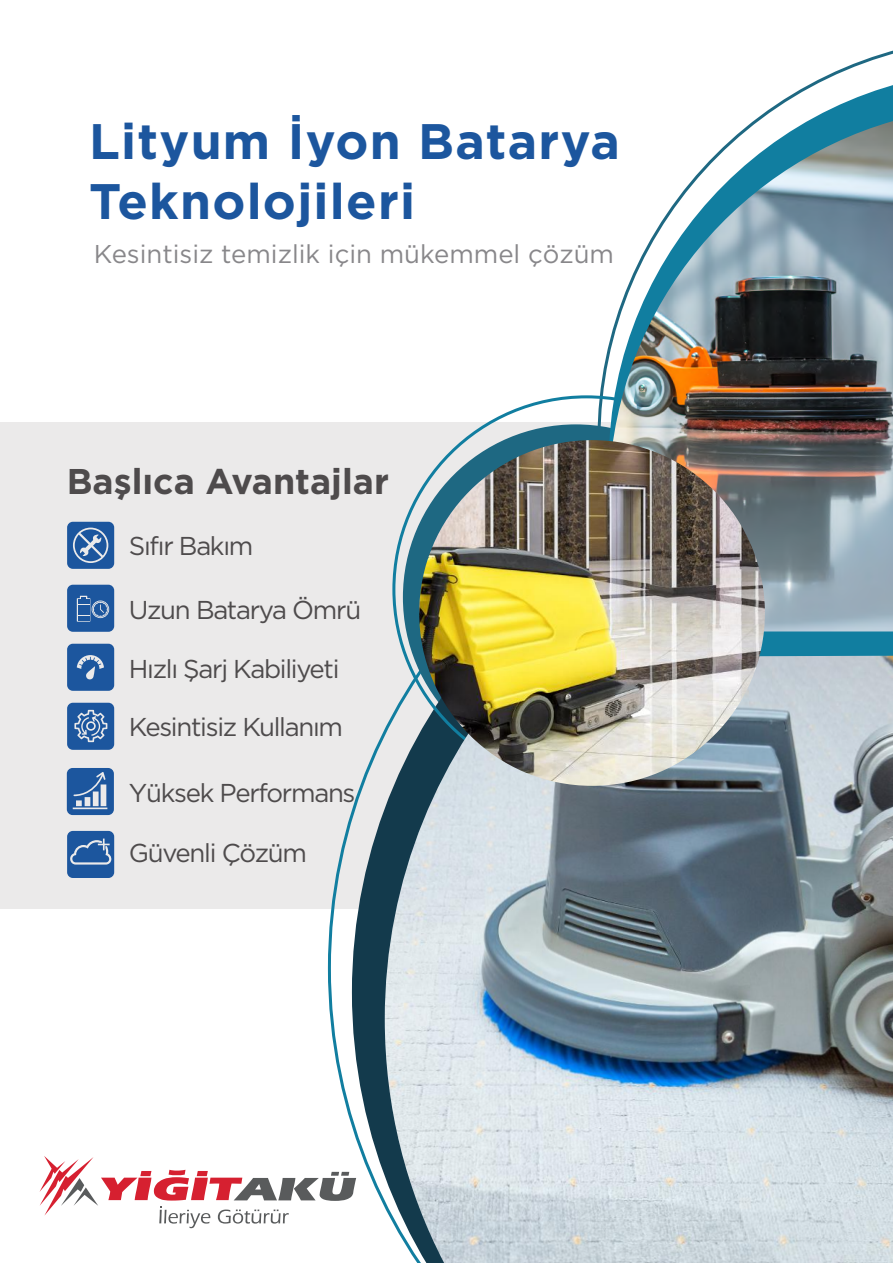
<style>
.page{position:relative;width:893px;height:1263px;background:#fff}
.page>*{position:absolute;margin:0;border:0;box-sizing:border-box;transform-origin:0 0}
.t1{font:700 49.8px/59.8px "Gotham";letter-spacing:.025em;color:#1c569e}
.t2{font:700 35.7px "Gotham";color:#4e4b4c}
.t3{font:25.8px "Gotham";letter-spacing:-.05em;color:#4e4b4c}
.t4{font:25.8px "Gotham";color:#88878a}
</style>
<div class="page">
<div style="left:0;top:422px;width:695px;height:486px;background:#ebeaea"></div>
<svg style="left:352px;top:463px;width:153px;height:745px"></svg>
<svg style="left:753px;top:70px;width:140px;height:586px"></svg>
<svg style="left:40px;top:1156px;width:316px;height:72px"></svg>
<svg style="left:67px;top:585px;width:47px;height:47px;background:#3064a5"></svg>
<svg style="left:67px;top:522px;width:47px;height:47px;background:#4271ac"></svg>
<svg style="left:67px;top:768px;width:47px;height:47px;background:#4775ad"></svg>
<svg style="left:67px;top:703px;width:47px;height:47px;background:#3e6eaa"></svg>
<svg style="left:67px;top:831px;width:47px;height:47px;background:#3668a7"></svg>
<img style="left:385px;top:656px;width:508px;height:607px">
<img style="left:609px;top:121px;width:284px;height:510px">
<img style="left:419px;top:440px;width:346px;height:346px;border-radius:173px">
<svg style="left:67px;top:644px;width:47px;height:47px;background:#3366a6"></svg>
<h1 class="t1" style="left:89px;top:111px;width:532px">Lityum İyon Batarya<br>Teknolojileri</h1>
<p class="t4" style="left:94px;top:240px;width:522px">Kesintisiz temizlik için mükemmel çözüm</p>
<h2 class="t2" style="left:67px;top:457px;width:324px">Başlıca Avantajlar</h2>
<p class="t3" style="left:129px;top:532px;width:126px">Sıfır Bakım</p>
<p class="t3" style="left:129px;top:596px;width:234px">Uzun Batarya Ömrü</p>
<p class="t3" style="left:129px;top:655px;width:212px">Hızlı Şarj Kabiliyeti</p>
<p class="t3" style="left:129px;top:712px;width:216px">Kesintisiz Kullanım</p>
<p class="t3" style="left:129px;top:778px;width:228px">Yüksek Performans</p>
<p class="t3" style="left:129px;top:839px;width:180px">Güvenli Çözüm</p>
</div>
